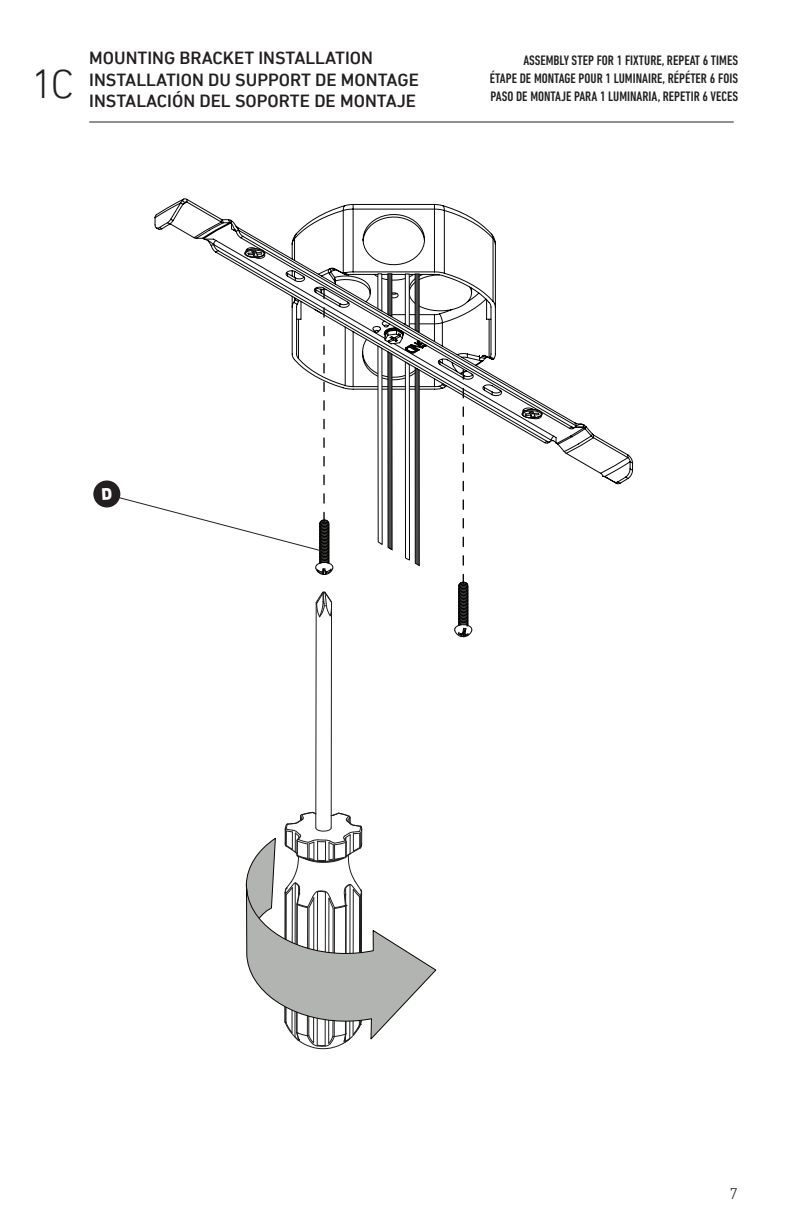
<style>
.page{position:relative;width:792px;height:1224px;background:#fff}
.page>*{position:absolute;margin:0;border:0;box-sizing:border-box;transform-origin:0 0}
.t1{font:300 41.6px "DIN Next LT Pro";color:#231f20}
.t2{font:500 18px/21.6px "DIN Next LT Pro";color:#231f20}
.t3{font:300 16px "DIN Next LT Pro";color:#231f20}
.t4{font:500 condensed 14px/18.4px "DIN Next LT Pro";color:#231f20;text-align:justify}
</style>
<div class="page">
<hr style="left:89px;top:122px;width:645px;height:1px;background:#231f20">
<svg style="left:154px;top:198px;width:479px;height:286px"></svg>
<svg style="left:377px;top:273px;width:15px;height:44px"></svg>
<svg style="left:377px;top:345px;width:16px;height:206px"></svg>
<svg style="left:405px;top:273px;width:15px;height:60px"></svg>
<svg style="left:405px;top:361px;width:15px;height:205px"></svg>
<svg style="left:244px;top:248px;width:22px;height:10px"></svg>
<svg style="left:522px;top:409px;width:21px;height:10px"></svg>
<svg style="left:454px;top:370px;width:18px;height:267px"></svg>
<hr style="left:315px;top:605px;width:2px;height:223px;background:#201d1e">
<hr style="left:331px;top:605px;width:1px;height:223px;background:#201d1e">
<svg style="left:315px;top:591px;width:17px;height:29px"></svg>
<svg style="left:297px;top:1040px;width:52px;height:9px"></svg>
<svg style="left:246px;top:787px;width:191px;height:253px"></svg>
<div style="left:93px;top:480px;width:27px;height:27px;background:#231f20;border-radius:50%"></div>
<svg style="left:102px;top:289px;width:231px;height:286px"></svg>
<h1 class="t1" style="left:32px;top:60px;width:44px">1C</h1>
<p class="t2" style="left:89px;top:47px;width:331px">MOUNTING BRACKET INSTALLATION<br>INSTALLATION DU SUPPORT DE MONTAGE</p>
<p class="t2" style="left:89px;top:90px;width:328px">INSTALACIÓN DEL SOPORTE DE MONTAJE</p>
<p class="t4" style="left:490px;top:51px;width:250px;text-indent:33px">ASSEMBLY STEP FOR 1 FIXTURE, REPEAT 6 TIMES ÉTAPE DE MONTAGE POUR 1 LUMINAIRE, RÉPÉTER 6 FOIS PASO DE MONTAJE PARA 1 LUMINARIA, REPETIR 6 VECES</p>
<p class="t3" style="left:729px;top:1184px;width:10px">7</p>
</div>
